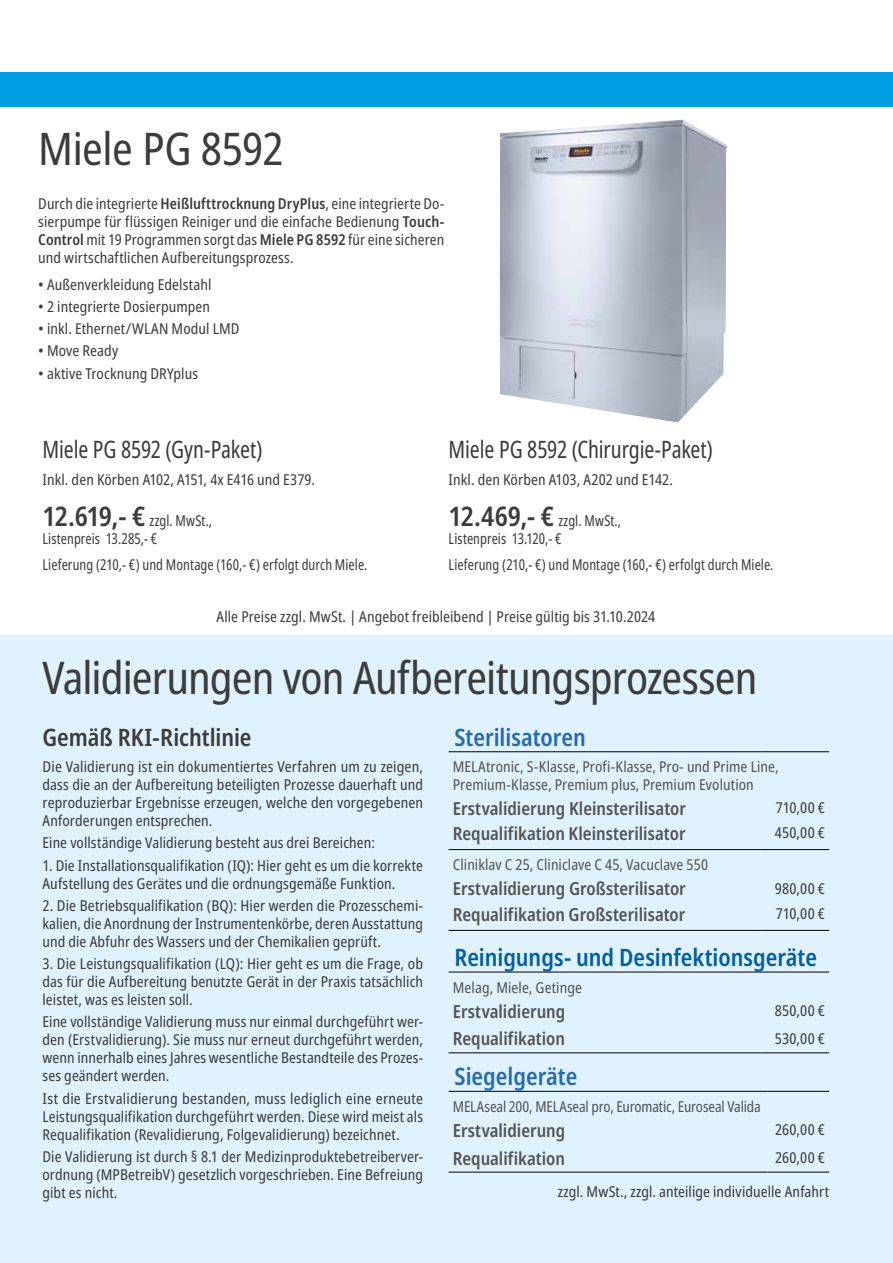
<style>
.page{position:relative;width:893px;height:1263px;background:#fff}
.page>*{position:absolute;margin:0;border:0;box-sizing:border-box;transform-origin:0 0}
.t1{font:condensed 45px "Noto Sans";letter-spacing:-.02em;color:#3c3c3b}
.t2{font:condensed 24px "Noto Sans";letter-spacing:-.005em;color:#3c3c3b;scale:.9 1}
.t3{font:600 condensed 24px "Noto Sans";color:#005faa}
.t4{font:600 condensed 24px "Noto Sans";letter-spacing:-.005em;color:#256bb3}
.t5{font:600 condensed 24px "Noto Sans";letter-spacing:-.005em;color:#3c3c3b}
.t6{font:600 condensed 18px "Noto Sans";color:#555454}
.t7{font:condensed 15px/18px "Noto Sans";letter-spacing:.005em;color:#3c3c3b;text-align:justify}
.t8{font:condensed 15px/18px "Noto Sans";letter-spacing:.005em;color:#555454}
.t9{font:condensed 15px/18px "Noto Sans";letter-spacing:.005em;color:#3c3c3b;scale:.9 1}
.s1{font-weight:600}
.s2{font-weight:600;font-size:27px}
</style>
<div class="page">
<div style="left:0;top:72px;width:893px;height:34px;background:#009fe3"></div>
<img style="left:500px;top:120px;width:227px;height:302px">
<div style="left:0;top:636px;width:893px;height:627px;background:#dff2fd"></div>
<hr style="left:449px;top:751px;width:312px;height:1px;background:#000">
<hr style="left:761px;top:751px;width:68px;height:1px;background:#000">
<hr style="left:449px;top:849px;width:312px;height:1px;background:#000">
<hr style="left:761px;top:849px;width:68px;height:1px;background:#000">
<hr style="left:449px;top:930px;width:312px;height:1px;background:#000">
<hr style="left:761px;top:930px;width:68px;height:1px;background:#000">
<hr style="left:449px;top:972px;width:312px;height:1px;background:#000">
<hr style="left:761px;top:972px;width:68px;height:1px;background:#000">
<hr style="left:449px;top:1052px;width:312px;height:1px;background:#000">
<hr style="left:761px;top:1052px;width:68px;height:1px;background:#000">
<hr style="left:449px;top:1091px;width:318px;height:1px;background:#000">
<hr style="left:767px;top:1091px;width:62px;height:1px;background:#000">
<hr style="left:449px;top:1172px;width:318px;height:1px;background:#000">
<hr style="left:767px;top:1172px;width:62px;height:1px;background:#000">
<h1 class="t1" style="left:38px;top:117px;width:247px">Miele PG 8592</h1>
<p class="t7" style="left:38px;top:195px;width:408px">Durch die integrierte <span class="s1">Heißlufttrocknung DryPlus</span>, eine integrierte Do&shy;sierpumpe für flüssigen Reiniger und die einfache Bedienung <span class="s1">Touch-Control</span> mit 19 Programmen sorgt das <span class="s1">Miele PG 8592</span> für eine sicheren und wirtschaftlichen Aufbereitungsprozess.</p>
<p class="t7" style="left:38px;top:276px;width:175px">• Außenverkleidung Edelstahl</p>
<p class="t7" style="left:38px;top:298px;width:173px">• 2 integrierte Dosierpumpen</p>
<p class="t7" style="left:38px;top:320px;width:203px">• inkl. Ethernet/WLAN Modul LMD</p>
<p class="t7" style="left:38px;top:342px;width:82px">• Move Ready</p>
<p class="t7" style="left:38px;top:365px;width:161px">• aktive Trocknung DRYplus</p>
<h2 class="t2" style="left:43px;top:433px;width:246px">Miele PG 8592 (Gyn-Paket)</h2>
<p class="t7" style="left:43px;top:471px;width:274px">Inkl. den Körben A102, A151, 4x E416 und E379.</p>
<p class="t9" style="left:43px;top:512px;width:190px"><span class="s2">12.619,- €</span> zzgl. MwSt.,<br>Listenpreis 13.285,- €</p>
<p class="t9" style="left:43px;top:556px;width:362px">Lieferung (210,- €) und Montage (160,- €) erfolgt durch Miele.</p>
<h2 class="t2" style="left:449px;top:433px;width:295px">Miele PG 8592 (Chirurgie-Paket)</h2>
<p class="t7" style="left:449px;top:471px;width:226px">Inkl. den Körben A103, A202 und E142.</p>
<p class="t9" style="left:449px;top:512px;width:193px"><span class="s2">12.469,- €</span> zzgl. MwSt.,<br>Listenpreis 13.120,- €</p>
<p class="t9" style="left:449px;top:556px;width:362px">Lieferung (210,- €) und Montage (160,- €) erfolgt durch Miele.</p>
<p class="t7" style="left:217px;top:608px;width:440px">Alle Preise zzgl. MwSt. | Angebot freibleibend | Preise gültig bis 31.10.2024</p>
<h1 class="t1" style="left:43px;top:646px;width:716px">Validierungen von Aufbereitungsprozessen</h1>
<h2 class="t5" style="left:43px;top:720px;width:210px">Gemäß RKI-Richtlinie</h2>
<p class="t7" style="left:43px;top:758px;width:382px">Die Validierung ist ein dokumentiertes Verfahren um zu zeigen, dass die an der Aufbereitung beteiligten Prozesse dauerhaft und reproduzierbar Ergebnisse erzeugen, welche den vorgegebenen Anforderungen entsprechen.</p>
<p class="t7" style="left:43px;top:834px;width:334px">Eine vollständige Validierung besteht aus drei Bereichen:</p>
<p class="t7" style="left:43px;top:856px;width:382px">1. Die Installationsqualifikation (IQ): Hier geht es um die korrekte<br>Aufstellung des Gerätes und die ordnungsgemäße Funktion.</p>
<p class="t7" style="left:43px;top:897px;width:382px">2. Die Betriebsqualifikation (BQ): Hier werden die Prozesschemi&shy;kalien, die Anordnung der Instrumentenkörbe, deren Ausstattung und die Abfuhr des Wassers und der Chemikalien geprüft.</p>
<p class="t7" style="left:43px;top:955px;width:382px">3. Die Leistungsqualifikation (LQ): Hier geht es um die Frage, ob das für die Aufbereitung benutzte Gerät in der Praxis tatsächlich leistet, was es leisten soll.</p>
<p class="t7" style="left:43px;top:1013px;width:382px">Eine vollständige Validierung muss nur einmal durchgeführt wer&shy;den (Erstvalidierung). Sie muss nur erneut durchgeführt werden, wenn innerhalb eines Jahres wesentliche Bestandteile des Prozes&shy;ses geändert werden.</p>
<p class="t7" style="left:43px;top:1089px;width:382px">Ist die Erstvalidierung bestanden, muss lediglich eine erneute Leistungsqualifikation durchgeführt werden. Diese wird meist als Requalifikation (Revalidierung, Folgevalidierung) bezeichnet.</p>
<p class="t7" style="left:43px;top:1148px;width:382px">Die Validierung ist durch § 8.1 der Medizinproduktebetreiberver&shy;ordnung (MPBetreibV) gesetzlich vorgeschrieben. Eine Befreiung gibt es nicht.</p>
<h2 class="t4" style="left:455px;top:720px;width:133px">Sterilisatoren</h2>
<p class="t8" style="left:453px;top:758px;width:327px">MELAtronic, S-Klasse, Profi-Klasse, Pro- und Prime Line,<br>Premium-Klasse, Premium plus, Premium Evolution</p>
<p class="t6" style="left:453px;top:795px;width:235px">Erstvalidierung Kleinsterilisator</p>
<p class="t7" style="left:776px;top:799px;width:51px">710,00 €</p>
<p class="t6" style="left:453px;top:821px;width:234px">Requalifikation Kleinsterilisator</p>
<p class="t7" style="left:775px;top:824px;width:52px">450,00 €</p>
<p class="t8" style="left:453px;top:856px;width:257px">Cliniklav C 25, Cliniclave C 45, Vacuclave 550</p>
<p class="t6" style="left:453px;top:876px;width:234px">Erstvalidierung Großsterilisator</p>
<p class="t7" style="left:775px;top:880px;width:52px">980,00 €</p>
<p class="t6" style="left:453px;top:902px;width:234px">Requalifikation Großsterilisator</p>
<p class="t7" style="left:776px;top:905px;width:51px">710,00 €</p>
<h2 class="t3" style="left:455px;top:940px;width:364px">Reinigungs- und Desinfektionsgeräte</h2>
<p class="t8" style="left:453px;top:979px;width:131px">Melag, Miele, Getinge</p>
<p class="t6" style="left:453px;top:998px;width:114px">Erstvalidierung</p>
<p class="t7" style="left:775px;top:1002px;width:52px">850,00 €</p>
<p class="t6" style="left:453px;top:1026px;width:114px">Requalifikation</p>
<p class="t7" style="left:775px;top:1030px;width:52px">530,00 €</p>
<h2 class="t4" style="left:455px;top:1060px;width:124px">Siegelgeräte</h2>
<p class="t8" style="left:453px;top:1098px;width:309px">MELAseal 200, MELAseal pro, Euromatic, Euroseal Valida</p>
<p class="t6" style="left:453px;top:1118px;width:114px">Erstvalidierung</p>
<p class="t7" style="left:775px;top:1121px;width:51px">260,00 €</p>
<p class="t6" style="left:453px;top:1145px;width:114px">Requalifikation</p>
<p class="t7" style="left:775px;top:1149px;width:51px">260,00 €</p>
<p class="t7" style="left:558px;top:1183px;width:273px">zzgl. MwSt., zzgl. anteilige individuelle Anfahrt</p>
</div>
